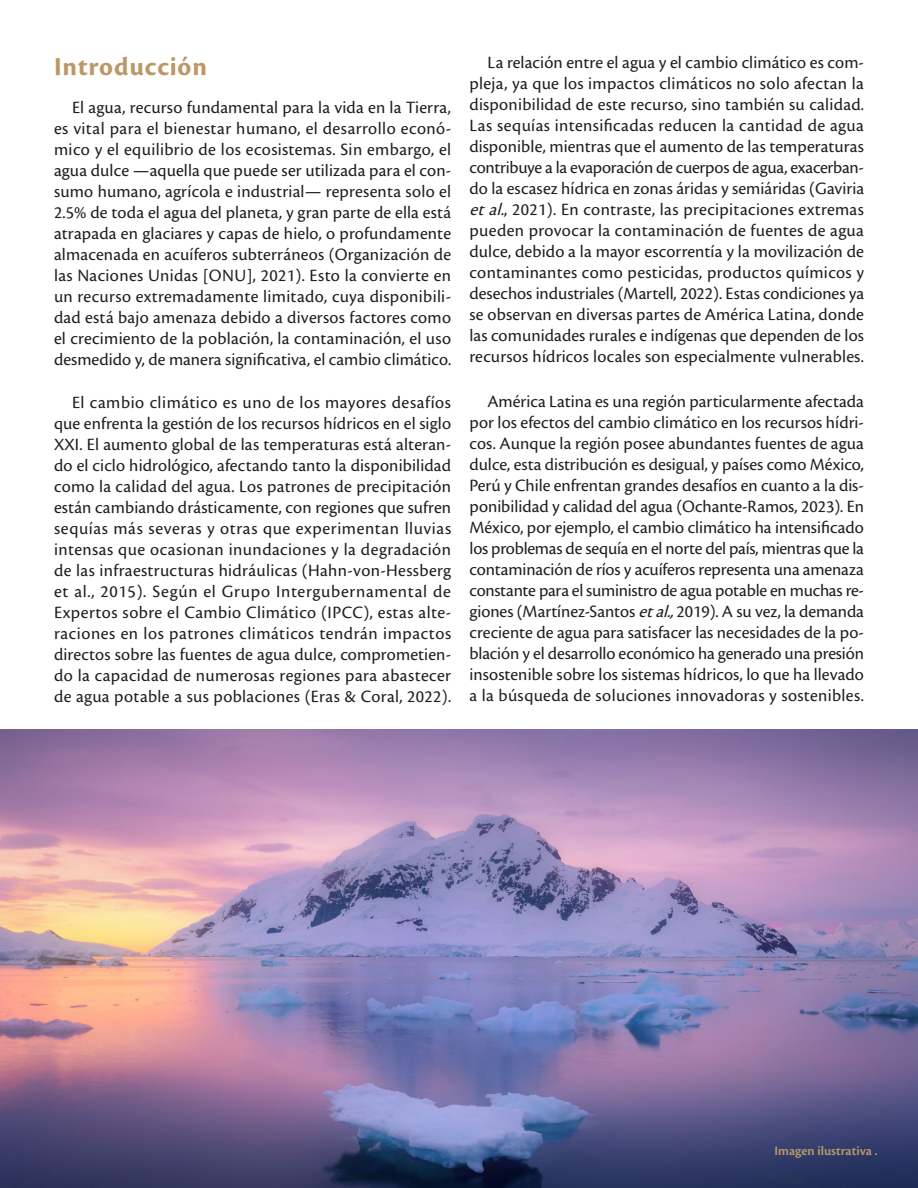
<style>
.page{position:relative;width:918px;height:1188px;background:#fff}
.page>*{position:absolute;margin:0;border:0;box-sizing:border-box;transform-origin:0 0}
.Título_1{font:700 27px "Cronos Pro";letter-spacing:.03em;color:#bc9767}
.Texto_independiente{font:18px/21px "Cronos Pro";letter-spacing:.015em;color:#231f20;text-align:justify}
.Texto_independiente-2{font:600 13.5px "Cronos Pro";color:#bc9767}
.s1{font-style:italic}
</style>
<div class="page">
<img style="left:0;top:729px;width:918px;height:459px">
<p class="Título_1" style="left:54px;top:51px;width:155px">Introducción</p>
<p class="Texto_independiente" style="left:54px;top:97px;width:399px;text-indent:18px">El agua, recurso fundamental para la vida en la Tierra, es vital para el bienestar humano, el desarrollo econó&shy;mico y el equilibrio de los ecosistemas. Sin embargo, el agua dulce —aquella que puede ser utilizada para el con&shy;sumo humano, agrícola e industrial— representa solo el 2.5% de toda el agua del planeta, y gran parte de ella está atrapada en glaciares y capas de hielo, o profundamente almacenada en acuíferos subterráneos (Organización de las Naciones Unidas [ONU], 2021). Esto la convierte en un recurso extremadamente limitado, cuya disponibili&shy;dad está bajo amenaza debido a diversos factores como el crecimiento de la población, la contaminación, el uso desmedido y, de manera significativa, el cambio climático.</p>
<p class="Texto_independiente" style="left:54px;top:392px;width:399px;text-indent:18px">El cambio climático es uno de los mayores desafíos que enfrenta la gestión de los recursos hídricos en el siglo XXI. El aumento global de las temperaturas está alteran&shy;do el ciclo hidrológico, afectando tanto la disponibilidad como la calidad del agua. Los patrones de precipitación están cambiando drásticamente, con regiones que sufren sequías más severas y otras que experimentan lluvias intensas que ocasionan inundaciones y la degradación de las infraestructuras hidráulicas (Hahn-von-Hessberg et al., 2015). Según el Grupo Intergubernamental de Expertos sobre el Cambio Climático (IPCC), estas alte&shy;raciones en los patrones climáticos tendrán impactos directos sobre las fuentes de agua dulce, comprometien&shy;do la capacidad de numerosas regiones para abastecer de agua potable a sus poblaciones (Eras &amp; Coral, 2022).</p>
<p class="Texto_independiente" style="left:470px;top:52px;width:396px;text-indent:18px">La relación entre el agua y el cambio climático es com&shy;pleja, ya que los impactos climáticos no solo afectan la disponibilidad de este recurso, sino también su calidad.<br>Las sequías intensificadas reducen la cantidad de agua disponible, mientras que el aumento de las temperaturas contribuye a la evaporación de cuerpos de agua, exacerban&shy;do la escasez hídrica en zonas áridas y semiáridas (Gaviria <span class="s1">etal.</span>, 2021). En contraste, las precipitaciones extremas pueden provocar la contaminación de fuentes de agua dulce, debido a la mayor escorrentía y la movilización de contaminantes como pesticidas, productos químicos y desechos industriales (Martell, 2022). Estas condiciones ya se observan en diversas partes de América Latina, donde las comunidades rurales e indígenas que dependen de los recursos hídricos locales son especialmente vulnerables.</p>
<p class="Texto_independiente" style="left:470px;top:391px;width:396px;text-indent:18px">América Latina es una región particularmente afectada por los efectos del cambio climático en los recursos hídri&shy;cos. Aunque la región posee abundantes fuentes de agua dulce, esta distribución es desigual, y países como México, Perú y Chile enfrentan grandes desafíos en cuanto a la dis&shy;ponibilidad y calidad del agua (Ochante-Ramos, 2023). En México, por ejemplo, el cambio climático ha intensificado los problemas de sequía en el norte del país, mientras que la contaminación de ríos y acuíferos representa una amenaza constante para el suministro de agua potable en muchas re&shy;giones (Martínez-Santos <span class="s1">etal.,</span>2019). A su vez, la demanda creciente de agua para satisfacer las necesidades de la po&shy;blación y el desarrollo económico ha generado una presión insostenible sobre los sistemas hídricos, lo que ha llevado a la búsqueda de soluciones innovadoras y sostenibles.</p>
<p class="Texto_independiente-2" style="left:775px;top:1143px;width:104px">Imagen ilustrativa .</p>
</div>
